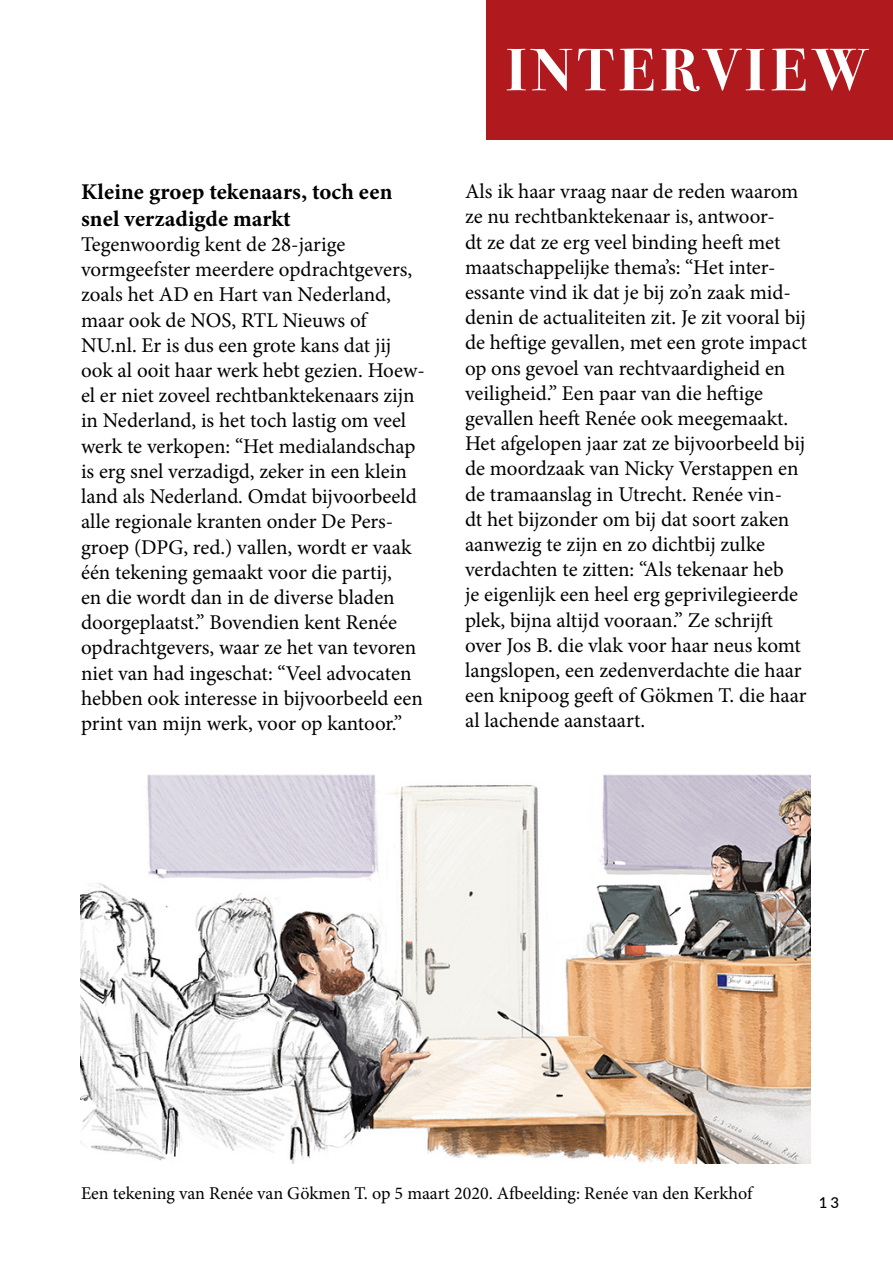
<style>
.page{position:relative;width:893px;height:1263px;background:#fff}
.page>*{position:absolute;margin:0;border:0;box-sizing:border-box;transform-origin:0 0}
.t1{font:700 60px "Bodoni Svty Two ITCTT";letter-spacing:.1em;color:#fff}
.kopje{font:22.5px/27px "Minion Variable Concept";letter-spacing:.025em;color:#000}
.hoofdtekst{font:21px/25.2px "Minion Pro";color:#000}
.t2{font:18px "Minion Pro";color:#000}
.t3{font:500 15px "Lato";color:#000}
</style>
<div class="page">
<div style="left:486px;top:0;width:407px;height:140px;background:#b01a1f"></div>
<img style="left:81px;top:774px;width:730px;height:390px">
<p class="kopje" style="left:81px;top:178px;width:313px">Kleine groep tekenaars, toch een snel verzadigde markt</p>
<p class="hoofdtekst" style="left:81px;top:232px;width:346px">Tegenwoordig kent de 28-jarige vormgeefster meerdere opdrachtgevers, zoals het AD en Hart van Nederland, maar ook de NOS, RTL Nieuws of NU.nl. Er is dus een grote kans dat jij ook al ooit haar werk hebt gezien. Hoew&shy;el er niet zoveel rechtbanktekenaars zijn in Nederland, is het toch lastig om veel werk te verkopen: “Het medialandschap is erg snel verzadigd, zeker in een klein land als Nederland. Omdat bijvoorbeeld alle regionale kranten onder De Pers&shy;groep (DPG, red.) vallen, wordt er vaak één tekening gemaakt voor die partij,<br>en die wordt dan in de diverse bladen doorgeplaatst.” Bovendien kent Renée opdrachtgevers, waar ze het van tevoren niet van had ingeschat: “Veel advocaten hebben ook interesse in bijvoorbeeld een print van mijn werk, voor op kantoor.”</p>
<p class="t1" style="left:506px;top:20px;width:362px">INTERVIEW</p>
<p class="hoofdtekst" style="left:465px;top:179px;width:344px">Als ik haar vraag naar de reden waarom ze nu rechtbanktekenaar is, antwoor-<br>dt ze dat ze erg veel binding heeft met maatschappelijke thema’s: “Het inter&shy;essante vind ik dat je bij zo’n zaak mid&shy;denin de actualiteiten zit. Je zit vooral bij de heftige gevallen, met een grote impact op ons gevoel van rechtvaardigheid en veiligheid.” Een paar van die heftige gevallen heeft Renée ook meegemaakt.<br>Het afgelopen jaar zat ze bijvoorbeeld bij de moordzaak van Nicky Verstappen en de tramaanslag in Utrecht. Renée vin-<br>dt het bijzonder om bij dat soort zaken aanwezig te zijn en zo dichtbij zulke verdachten te zitten: “Als tekenaar heb<br>je eigenlijk een heel erg geprivilegieerde plek, bijna altijd vooraan.” Ze schrijft over Jos B. die vlak voor haar neus komt langslopen, een zedenverdachte die haar een knipoog geeft of Gökmen T. die haar al lachende aanstaart.</p>
<p class="t2" style="left:81px;top:1181px;width:673px">Een tekening van Renée van Gökmen T. op 5 maart 2020. Afbeelding: Renée van den Kerkhof</p>
<p class="t3" style="left:819px;top:1191px;width:22px">13</p>
</div>
